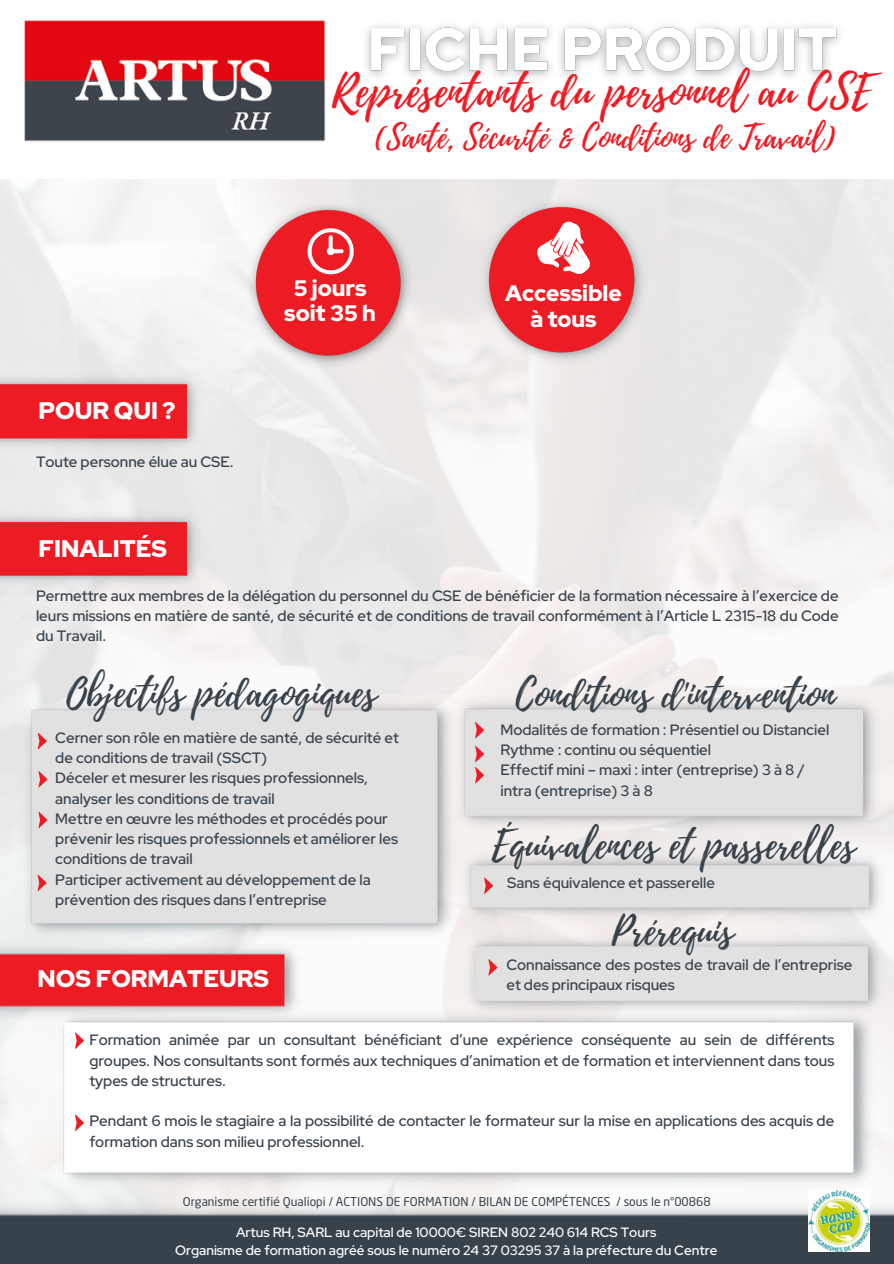
<style>
.page{position:relative;width:894px;height:1264px;background:#fff}
.page>*{position:absolute;margin:0;border:0;box-sizing:border-box;transform-origin:0 0}
.t1{font:44.1px "Playlist Script";color:#ed1c24}
.t2{font:38.85px "Playlist Script";color:#37424b}
.t3{font:32.1px "Playlist Script";color:#ed1c24}
.t4{font:900 24px "Red Hat Display";color:#fff}
.t5{font:900 22.35px/24.8px "Red Hat Display";color:#fff;text-align:center}
.t6{font:500 15px/20.2px "Red Hat Display";color:#37424b}
.t7{font:500 13.5px "Red Hat Display";color:#fff}
.t8{font:12px "Neo Sans Pro";color:#37424b}
</style>
<div class="page">
<img style="left:24px;top:20px;width:302px;height:122px">
<img style="left:0;top:369px;width:202px;height:85px">
<img style="left:0;top:506px;width:202px;height:85px">
<img style="left:19px;top:695px;width:439px;height:246px">
<svg style="left:38px;top:732px;width:9px;height:17px"></svg>
<img style="left:453px;top:692px;width:427px;height:141px">
<svg style="left:475px;top:722px;width:9px;height:16px"></svg>
<svg style="left:475px;top:745px;width:9px;height:38px"></svg>
<svg style="left:488px;top:959px;width:9px;height:16px"></svg>
<svg style="left:484px;top:877px;width:9px;height:17px"></svg>
<img style="left:0;top:1198px;width:893px;height:65px">
<img style="left:808px;top:1190px;width:61px;height:61px">
<img style="left:56px;top:1006px;width:819px;height:183px">
<svg style="left:75px;top:1032px;width:9px;height:16px"></svg>
<svg style="left:75px;top:1114px;width:9px;height:17px"></svg>
<img style="left:0;top:937px;width:303px;height:86px">
<svg style="left:38px;top:771px;width:9px;height:16px"></svg>
<svg style="left:38px;top:811px;width:9px;height:17px"></svg>
<svg style="left:38px;top:874px;width:9px;height:17px"></svg>
<img style="left:366px;top:25px;width:474px;height:53px">
<img style="left:244px;top:197px;width:171px;height:175px">
<img style="left:478px;top:193px;width:171px;height:176px">
<svg style="left:307px;top:228px;width:46px;height:46px"></svg>
<svg style="left:536px;top:222px;width:54px;height:52px"></svg>
<p class="t1" style="left:332px;top:60px;width:541px">Représentants du personnel au CSE</p>
<p class="t3" style="left:375px;top:115px;width:463px">(Santé, Sécurité &amp; Conditions de Travail)</p>
<h3 class="t4" style="left:38px;top:395px;width:138px">POUR QUI ?</h3>
<h3 class="t6" style="left:36px;top:452px;width:199px">Toute personne élue au CSE.</h3>
<p class="t5" style="left:284px;top:275px;width:93px">5 jours soit 35 h</p>
<p class="t5" style="left:505px;top:281px;width:118px;line-height:25.3px">Accessible à tous</p>
<p class="t4" style="left:38px;top:532px;width:130px">FINALITÉS</p>
<p class="t6" style="left:36px;top:585px;width:803px;text-align:justify">Permettre aux membres de la délégation du personnel du CSE de bénéficier de la formation nécessaire à l’exercice de leurs missions en matière de santé, de sécurité et de conditions de travail conformément à l’Article L 2315-18 du Code du Travail.</p>
<h5 class="t2" style="left:66px;top:665px;width:311px">Objectifs pédagogiques</h5>
<p class="t6" style="left:55px;top:727px;width:345px">Cerner son rôle en matière de santé, de sécurité et de conditions de travail (SSCT)</p>
<p class="t6" style="left:55px;top:768px;width:314px">Déceler et mesurer les risques professionnels, analyser les conditions de travail</p>
<p class="t6" style="left:55px;top:808px;width:344px">Mettre en œuvre les méthodes et procédés pour prévenir les risques professionnels et améliorer les conditions de travail</p>
<h3 class="t6" style="left:55px;top:869px;width:317px">Participer activement au développement de la prévention des risques dans l’entreprise</h3>
<p class="t4" style="left:38px;top:962px;width:233px">NOS FORMATEURS</p>
<p class="t2" style="left:515px;top:666px;width:320px">Conditions d'intervention</p>
<p class="t6" style="left:500px;top:719px;width:330px">Modalités de formation : Présentiel ou Distanciel</p>
<p class="t6" style="left:500px;top:739px;width:212px">Rythme : continu ou séquentiel</p>
<p class="t6" style="left:500px;top:759px;width:306px">Effectif mini – maxi : inter (entreprise) 3 à 8 /</p>
<p class="t6" style="left:500px;top:780px;width:154px">intra (entreprise) 3 à 8</p>
<p class="t2" style="left:491px;top:816px;width:365px">Équivalences et passerelles</p>
<p class="t6" style="left:507px;top:873px;width:209px">Sans équivalence et passerelle</p>
<p class="t2" style="left:611px;top:903px;width:123px">Prérequis</p>
<h6 class="t6" style="left:506px;top:954px;width:347px">Connaissance des postes de travail de l’entreprise et des principaux risques</h6>
<p class="t6" style="left:89px;top:1029px;width:746px;text-align:justify">Formation animée par un consultant bénéficiant d’une expérience conséquente au sein de différents groupes. Nos consultants sont formés aux techniques d’animation et de formation et interviennent dans tous types de structures.</p>
<p class="t6" style="left:89px;top:1110px;width:746px">Pendant 6 mois le stagiaire a la possibilité de contacter le formateur sur la mise en applications des acquis de formation dans son milieu professionnel.</p>
<p class="t8" style="left:183px;top:1196px;width:529px">Organisme certifié Qualiopi / ACTIONS DE FORMATION / BILAN DE COMPÉTENCES / sous le n°00868</p>
<p class="t7" style="left:236px;top:1222px;width:421px">Artus RH, SARL au capital de 10000€ SIREN 802 240 614 RCS Tours</p>
<p class="t7" style="left:175px;top:1240px;width:543px">Organisme de formation agréé sous le numéro 24 37 03295 37 à la préfecture du Centre</p>
</div>
